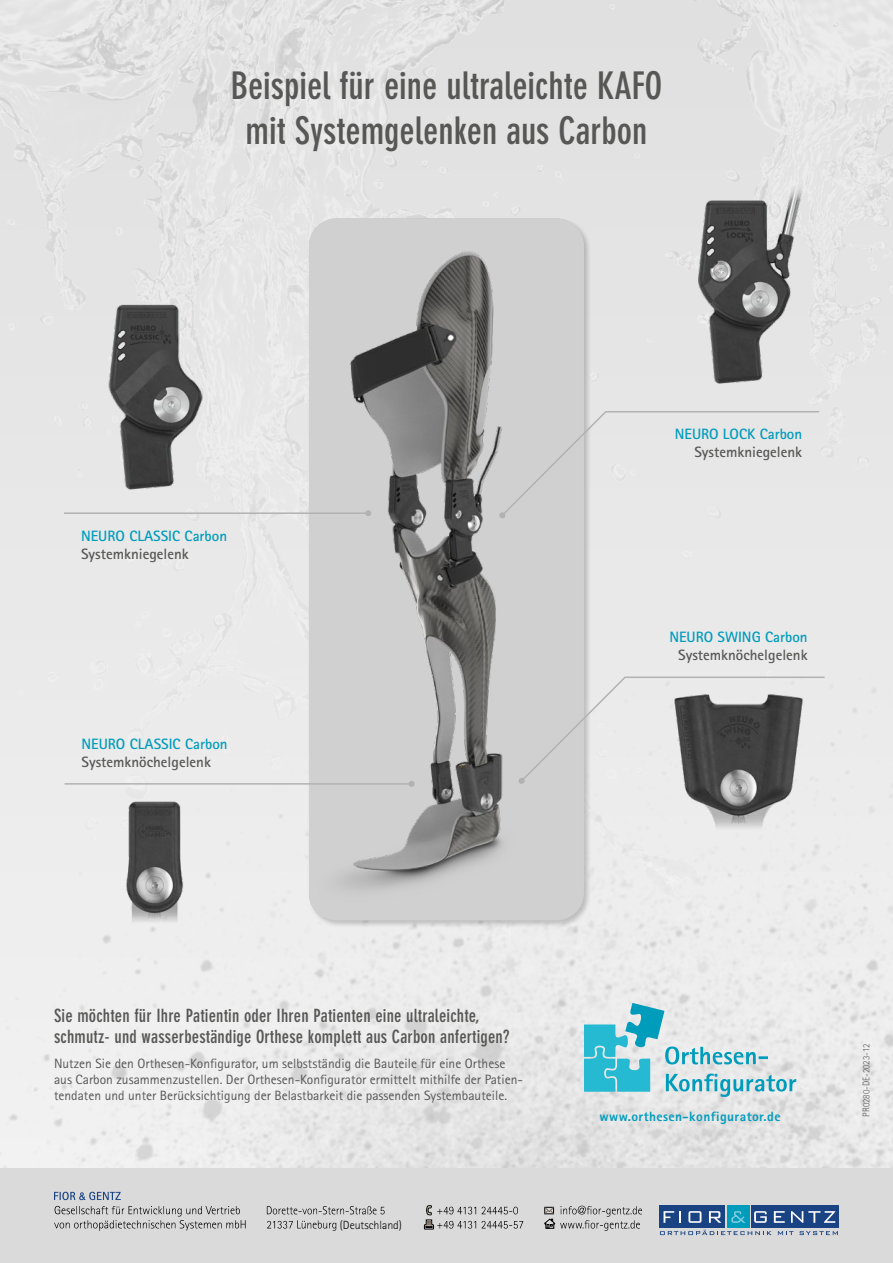
<style>
.page{position:relative;width:893px;height:1263px;background:#fff}
.page>*{position:absolute;margin:0;border:0;box-sizing:border-box;transform-origin:0 0}
.t1{font:700 condensed 37.5px/45px "DIN Neuzeit Grotesk Std";color:#575756;text-align:center}
.t2{font:700 condensed 18px/21.6px "DIN Neuzeit Grotesk Std";letter-spacing:.01em;color:#575756}
.t3{font:700 15px "Rotis Sans Serif Pro";color:#575756}
.t4{font:700 15px "Rotis Sans Serif Pro";color:#009cbc}
.t5{font:13.5px/16.2px "Rotis Sans Serif Pro";color:#575756}
.t6{font:800 13.5px "Rotis Sans Serif Pro";letter-spacing:.03em;color:#009cbc}
.t7{font:300 11.85px "Rotis Sans Serif Pro";color:#000}
.t8{font:300 9.75px "Rotis Sans Serif Pro";color:#575756;scale:.94 1}
</style>
<div class="page">
<div style="left:0;top:0;width:893px;height:676px;background:#e5e5e5"></div>
<div style="left:307px;top:217px;width:284px;height:711px;background:#000;opacity:.2"></div>
<svg style="left:584px;top:1003px;width:212px;height:94px"></svg>
<img style="left:687px;top:184px;width:133px;height:210px">
<div style="left:309px;top:218px;width:275px;height:702px;background:#d0d0d0;border-radius:27px"></div>
<img style="left:309px;top:229px;width:275px;height:681px">
<svg style="left:499px;top:410px;width:322px;height:108px"></svg>
<svg style="left:519px;top:676px;width:307px;height:108px"></svg>
<hr style="left:65px;top:783px;width:347px;height:2px;background:#b3b2b2">
<svg style="left:409px;top:781px;width:6px;height:6px"></svg>
<hr style="left:64px;top:512px;width:304px;height:2px;background:#b3b2b2">
<svg style="left:365px;top:510px;width:6px;height:6px"></svg>
<img style="left:654px;top:679px;width:169px;height:152px">
<img style="left:117px;top:788px;width:75px;height:135px">
<img style="left:81px;top:289px;width:139px;height:216px">
<div style="left:0;top:1168px;width:893px;height:95px;background:#dadada"></div>
<div style="left:727px;top:1205px;width:22px;height:23px;background:#009cbc"></div>
<div style="left:751px;top:1205px;width:88px;height:23px;background:#194383"></div>
<div style="left:659px;top:1205px;width:66px;height:23px;background:#194383"></div>
<svg style="left:660px;top:1229px;width:112px;height:6px"></svg>
<svg style="left:778px;top:1231px;width:60px;height:4px"></svg>
<svg style="left:731px;top:1211px;width:15px;height:12px"></svg>
<svg style="left:754px;top:1211px;width:13px;height:12px"></svg>
<svg style="left:774px;top:1211px;width:11px;height:12px"></svg>
<svg style="left:791px;top:1211px;width:44px;height:12px"></svg>
<svg style="left:663px;top:1211px;width:18px;height:12px"></svg>
<svg style="left:688px;top:1211px;width:13px;height:12px"></svg>
<svg style="left:709px;top:1211px;width:12px;height:12px"></svg>
<svg style="left:544px;top:1206px;width:98px;height:25px"></svg>
<svg style="left:424px;top:1205px;width:99px;height:24px"></svg>
<svg style="left:54px;top:1206px;width:192px;height:25px"></svg>
<svg style="left:54px;top:1192px;width:67px;height:8px"></svg>
<svg style="left:267px;top:1220px;width:69px;height:11px"></svg>
<svg style="left:267px;top:1206px;width:118px;height:8px"></svg>
<h1 class="t1" style="left:231px;top:64px;width:433px">Beispiel für eine ultraleichte KAFO mit Systemgelenken aus Carbon</h1>
<p class="t4" style="left:81px;top:526px;width:148px">NEURO CLASSIC Carbon</p>
<p class="t3" style="left:81px;top:544px;width:109px">Systemkniegelenk</p>
<p class="t4" style="left:82px;top:734px;width:148px">NEURO CLASSIC Carbon</p>
<p class="t3" style="left:82px;top:752px;width:131px">Systemknöchelgelenk</p>
<p class="t4" style="left:675px;top:425px;width:129px">NEURO LOCK Carbon</p>
<p class="t3" style="left:694px;top:443px;width:109px">Systemkniegelenk</p>
<p class="t4" style="left:669px;top:628px;width:140px">NEURO SWING Carbon</p>
<p class="t3" style="left:678px;top:646px;width:131px">Systemknöchelgelenk</p>
<h2 class="t2" style="left:54px;top:1005px;width:457px">Sie möchten für Ihre Patientin oder Ihren Patienten eine ultraleichte, schmutz- und wasserbeständige Orthese komplett aus Carbon anfertigen?</h2>
<p class="t5" style="left:54px;top:1055px;width:470px">Nutzen Sie den Orthesen-Konfigurator, um selbstständig die Bauteile für eine Orthese aus Carbon zusammenzustellen. Der Orthesen-Konfigurator ermittelt mithilfe der Patien&shy;tendaten und unter Berücksichtigung der Belastbarkeit die passenden Systembauteile.</p>
<p class="t7" style="left:340px;top:1218px;width:64px">(Deutschland)</p>
<p class="t6" style="left:599px;top:1108px;width:183px">www.orthesen-konfigurator.de</p>
<p class="t8" style="left:860px;top:1116px;width:79px;rotate:-90deg">PR0280-DE-2023-12</p>
</div>
